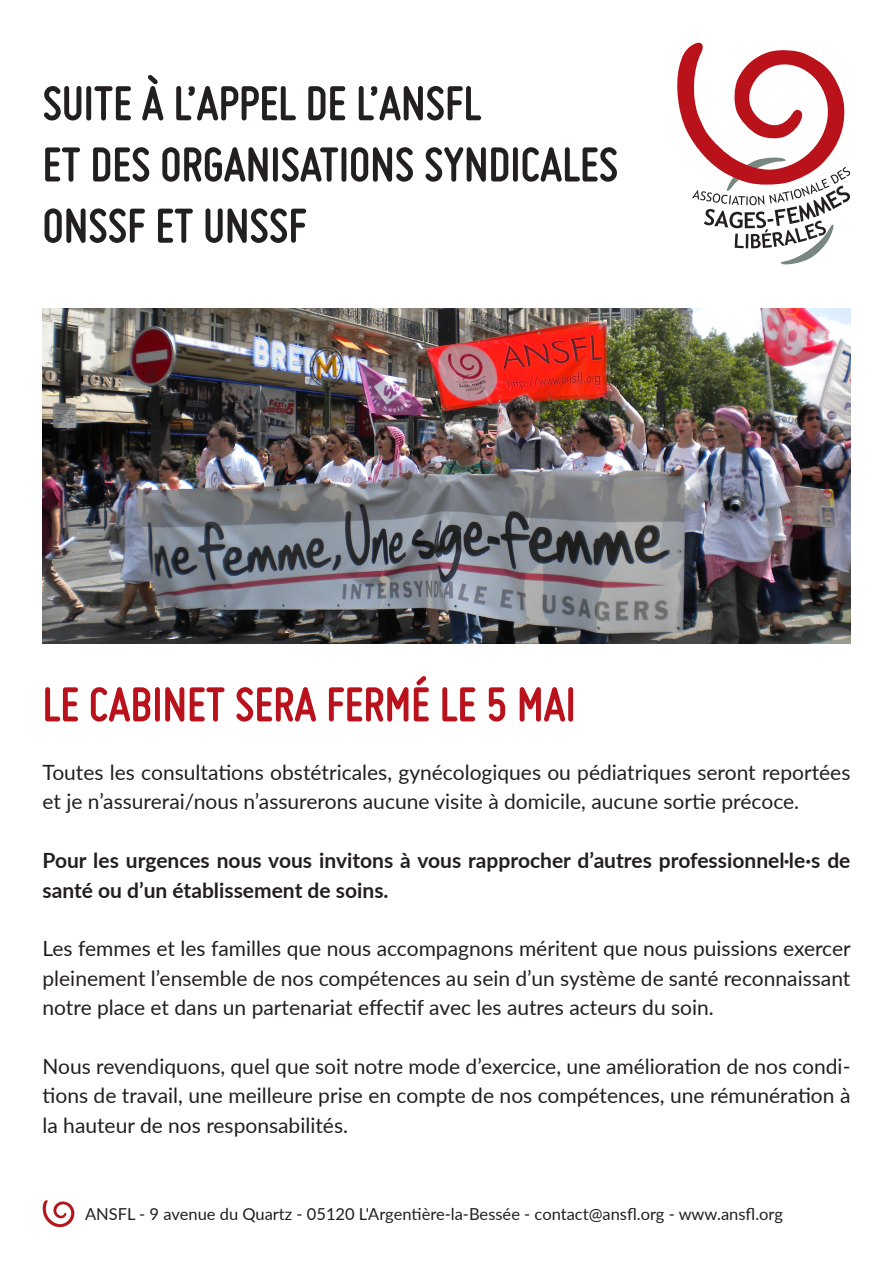
<style>
.page{position:relative;width:893px;height:1263px;background:#fff}
.page>*{position:absolute;margin:0;border:0;box-sizing:border-box;transform-origin:0 0}
.t1{font:700 51px/61.2px "Miso";color:#231f20}
.t2{font:700 51px "Miso";color:#ba121c}
.t3{font:21px/29.4px "Lato";color:#231f20;text-align:justify}
.t4{font:700 21px/29.4px "Lato";color:#231f20}
.t5{font:16.5px "Lato";color:#231f20}
</style>
<div class="page">
<img style="left:43px;top:309px;width:807px;height:335px">
<svg style="left:677px;top:43px;width:173px;height:222px"></svg>
<img style="left:42px;top:1200px;width:32px;height:28px">
<p class="t1" style="left:43px;top:72px;width:577px">SUITE À L’APPEL DE L’ANSFL<br>ET DES ORGANISATIONS SYNDICALES</p>
<p class="t1" style="left:43px;top:194px;width:266px">ONSSF ET UNSSF</p>
<p class="t2" style="left:43px;top:675px;width:535px">LE CABINET SERA FERMÉ LE 5 MAI</p>
<p class="t3" style="left:43px;top:757px;width:809px">Toutes les consultations obstétricales, gynécologiques ou pédiatriques seront reportées et je n’assurerai/nous n’assurerons aucune visite à domicile, aucune sortie précoce.</p>
<p class="t4" style="left:43px;top:845px;width:809px">Pour les urgences nous vous invitons à vous rapprocher d’autres professionnel·le·s de santé ou d’un établissement de soins.</p>
<p class="t3" style="left:43px;top:933px;width:810px">Les femmes et les familles que nous accompagnons méritent que nous puissions exercer pleinement l’ensemble de nos compétences au sein d’un système de santé reconnaissant notre place et dans un partenariat effectif avec les autres acteurs du soin.</p>
<p class="t3" style="left:43px;top:1051px;width:809px">Nous revendiquons, quel que soit notre mode d’exercice, une amélioration de nos condi&shy;tions de travail, une meilleure prise en compte de nos compétences, une rémunération à la hauteur de nos responsabilités.</p>
<p class="t5" style="left:85px;top:1203px;width:699px">ANSFL - 9 avenue du Quartz - 05120 L'Argentière-la-Bessée - contact@ansfl.org - www.ansfl.org</p>
</div>
